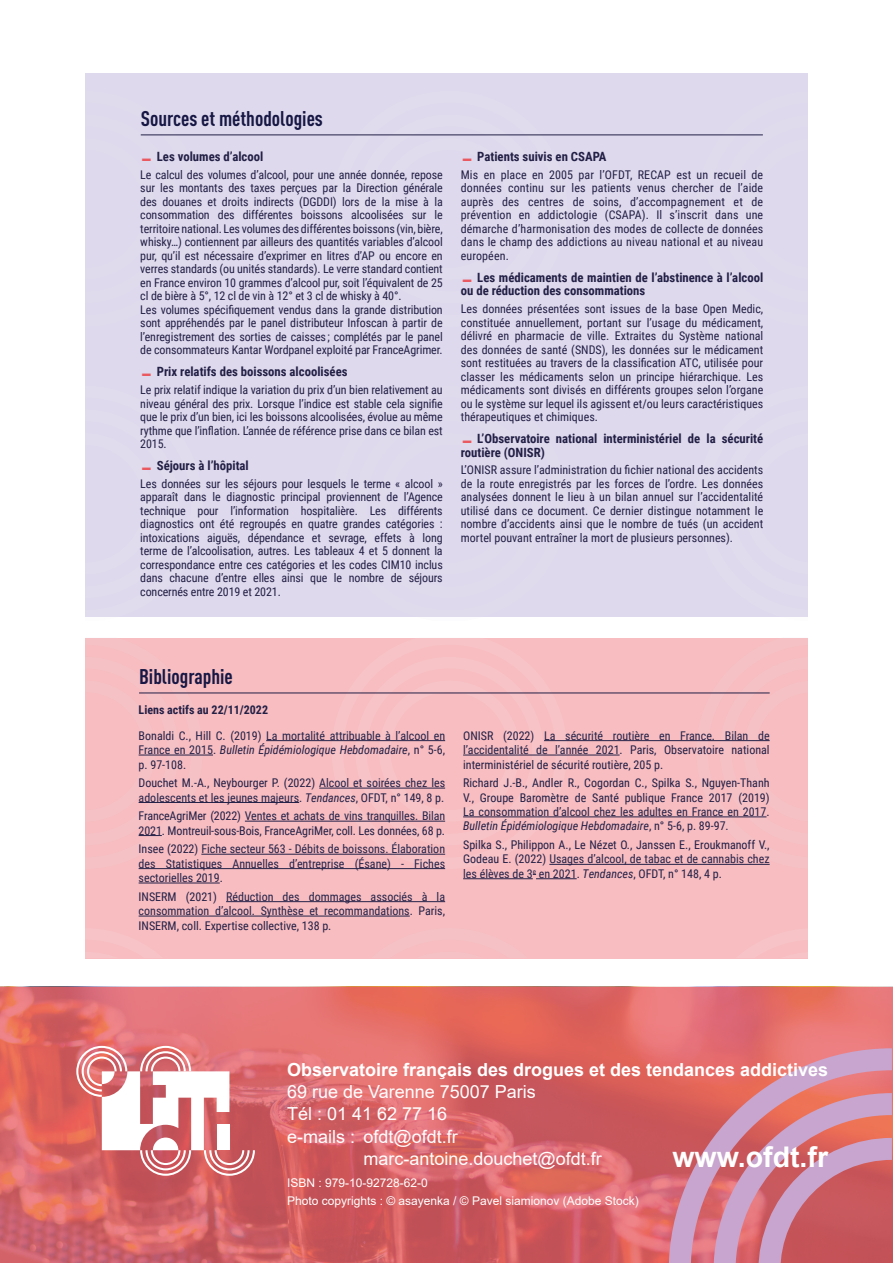
<style>
.page{position:relative;width:893px;height:1263px;background:#fff}
.page>*{position:absolute;margin:0;border:0;box-sizing:border-box;transform-origin:0 0}
.t1{font:700 28.5px "Arial";color:#fff}
.t2{font:700 condensed 21px "DIN Pro";color:#171745}
.t3{font:18px "Arial";color:#fff}
.t4{font:700 18px "Arial";color:#fff}
.t5{font:700 12.75px/13.5px "Roboto Condensed";color:#221f46}
.t6{font:12px/13.5px "Roboto Condensed";letter-spacing:-.01em;color:#221f46;text-align:justify}
.t7{font:12px/14.4px "Roboto Condensed";color:#25234a;text-align:justify}
.t8{font:12px "Roboto Condensed Regular 2";letter-spacing:-.01em;color:#221f46}
.t9{font:12px/18px "Arial";color:#fff}
.t10{font:700 12px "Roboto Condensed";color:#221f46}
.s1{font-family:"Impact";font-weight:400;color:#eb5960}
.s2{color:#221f46}
.s3{font-style:italic;color:#221f46}
.s4{color:#25234a}
.s5{font-style:italic}
</style>
<div class="page">
<div style="left:85px;top:73px;width:723px;height:544px;background:#ded9ec"></div>
<svg style="left:355px;top:134px;width:189px;height:1px"></svg>
<div style="left:85px;top:638px;width:723px;height:321px;background:#f7bdc0"></div>
<svg style="left:696px;top:692px;width:74px;height:172px"></svg>
<svg style="left:332px;top:692px;width:235px;height:177px"></svg>
<svg style="left:355px;top:692px;width:189px;height:153px"></svg>
<hr style="left:139px;top:693px;width:631px;height:1px;background:#221f46">
<hr style="left:266px;top:740px;width:179px;height:1px;background:#25234a">
<hr style="left:139px;top:755px;width:74px;height:1px;background:#25234a">
<hr style="left:319px;top:788px;width:126px;height:1px;background:#25234a">
<hr style="left:139px;top:802px;width:160px;height:1px;background:#25234a">
<hr style="left:245px;top:821px;width:200px;height:1px;background:#25234a">
<svg style="left:138px;top:692px;width:65px;height:177px"></svg>
<hr style="left:201px;top:854px;width:244px;height:1px;background:#25234a">
<hr style="left:139px;top:868px;width:306px;height:1px;background:#25234a">
<hr style="left:139px;top:883px;width:81px;height:1px;background:#25234a">
<hr style="left:226px;top:901px;width:219px;height:1px;background:#25234a">
<hr style="left:139px;top:916px;width:271px;height:1px;background:#25234a">
<hr style="left:544px;top:740px;width:226px;height:1px;background:#25234a">
<hr style="left:463px;top:755px;width:157px;height:1px;background:#25234a">
<hr style="left:463px;top:816px;width:303px;height:1px;background:#25234a">
<hr style="left:549px;top:864px;width:221px;height:1px;background:#25234a">
<hr style="left:463px;top:878px;width:70px;height:1px;background:#25234a">
<hr style="left:536px;top:878px;width:41px;height:1px;background:#25234a">
<hr style="left:141px;top:135px;width:622px;height:1px;background:#221f46">
<svg style="left:0;top:987px;width:893px;height:276px;background:#da6667"></svg>
<svg style="left:0;top:1046px;width:255px;height:217px;background:#db7a7c"></svg>
<svg style="left:669px;top:1048px;width:223px;height:215px;background:#d87a85"></svg>
<svg style="left:713px;top:1093px;width:179px;height:170px;background:#cd7987"></svg>
<h2 class="t2" style="left:141px;top:103px;width:184px">Sources et méthodologies</h2>
<p class="t5" style="left:140px;top:149px;width:125px"><span class="s1">▬</span> Les volumes d’alcool</p>
<p class="t6" style="left:140px;top:167px;width:304px">Le calcul des volumes d’alcool, pour une année donnée, repose sur les montants des taxes perçues par la Direction générale des douanes et droits indirects (DGDDI) lors de la mise à la consommation des différentes boissons alcoolisées sur le territoire national. Les volumes des différentes boissons (vin, bière, whisky…) contiennent par ailleurs des quantités variables d’alcool pur, qu’il est nécessaire d’exprimer en litres d’AP ou encore en verres standards (ou unités standards). Le verre standard contient en France environ 10 grammes d’alcool pur, soit l’équivalent de 25 cl de bière à 5°, 12 cl de vin à 12° et 3 cl de whisky à 40°.</p>
<p class="t8" style="left:140px;top:301px;width:304px">Les volumes spécifiquement vendus dans la grande distribution</p>
<p class="t6" style="left:140px;top:316px;width:304px">sont appréhendés par le panel distributeur Infoscan à partir de</p>
<p class="t8" style="left:140px;top:328px;width:304px">l’enregistrement des sorties de caisses ; complétés par le panel</p>
<p class="t6" style="left:140px;top:343px;width:304px">de consommateurs Kantar Wordpanel exploité par FranceAgrimer.</p>
<p class="t5" style="left:140px;top:365px;width:209px"><span class="s1">▬</span> Prix relatifs des boissons alcoolisées</p>
<p class="t6" style="left:140px;top:383px;width:304px">Le prix relatif indique la variation du prix d’un bien relativement au</p>
<p class="t8" style="left:140px;top:395px;width:304px">niveau général des prix. Lorsque l’indice est stable cela signifie</p>
<p class="t6" style="left:140px;top:410px;width:304px">que le prix d’un bien, ici les boissons alcoolisées, évolue au même</p>
<p class="t8" style="left:140px;top:422px;width:304px">rythme que l’inflation. L’année de référence prise dans ce bilan est</p>
<p class="t6" style="left:140px;top:437px;width:28px">2015.</p>
<p class="t5" style="left:140px;top:458px;width:110px"><span class="s1">▬</span> Séjours à l’hôpital</p>
<p class="t6" style="left:140px;top:476px;width:304px">Les données sur les séjours pour lesquels le terme « alcool » apparaît dans le diagnostic principal proviennent de l’Agence technique pour l’information hospitalière. Les différents</p>
<p class="t8" style="left:140px;top:516px;width:304px">diagnostics ont été regroupés en quatre grandes catégories :</p>
<p class="t6" style="left:140px;top:530px;width:304px">intoxications aiguës, dépendance et sevrage, effets à long terme de l’alcoolisation, autres. Les tableaux 4 et 5 donnent la correspondance entre ces catégories et les codes CIM10 inclus dans chacune d’entre elles ainsi que le nombre de séjours concernés entre 2019 et 2021.</p>
<p class="t5" style="left:461px;top:149px;width:147px"><span class="s1">▬</span> Patients suivis en CSAPA</p>
<p class="t6" style="left:461px;top:167px;width:304px">Mis en place en 2005 par l’OFDT, RECAP est un recueil de données continu sur les patients venus chercher de l’aide auprès des centres de soins, d’accompagnement et de prévention en addictologie (CSAPA). Il s’inscrit dans une démarche d’harmonisation des modes de collecte de données dans le champ des addictions au niveau national et au niveau européen.</p>
<p class="t5" style="left:461px;top:270px;width:304px"><span class="s1">▬</span> Les médicaments de maintien de l’abstinence à l’alcool ou de réduction des consommations</p>
<p class="t6" style="left:461px;top:302px;width:304px">Les données présentées sont issues de la base Open Medic, constituée annuellement, portant sur l’usage du médicament, délivré en pharmacie de ville. Extraites du Système national des données de santé (SNDS), les données sur le médicament</p>
<p class="t8" style="left:461px;top:354px;width:304px">sont restituées au travers de la classification ATC, utilisée pour</p>
<p class="t6" style="left:461px;top:369px;width:304px">classer les médicaments selon un principe hiérarchique. Les médicaments sont divisés en différents groupes selon l’organe ou le système sur lequel ils agissent et/ou leurs caractéristiques thérapeutiques et chimiques.</p>
<p class="t5" style="left:461px;top:431px;width:304px"><span class="s1">▬</span> L’Observatoire national interministériel de la sécurité routière (ONISR)</p>
<p class="t8" style="left:461px;top:462px;width:304px">L’ONISR assure l’administration du fichier national des accidents</p>
<p class="t6" style="left:461px;top:476px;width:304px">de la route enregistrés par les forces de l’ordre. Les données analysées donnent le lieu à un bilan annuel sur l’accidentalité utilisé dans ce document. Ce dernier distingue notamment le nombre d’accidents ainsi que le nombre de tués (un accident mortel pouvant entraîner la mort de plusieurs personnes).</p>
<h2 class="t2" style="left:139px;top:661px;width:95px">Bibliographie</h2>
<p class="t10" style="left:139px;top:702px;width:131px">Liens actifs au 22/11/2022</p>
<p class="t7" style="left:139px;top:728px;width:308px"><span class="s2">Bonaldi C., Hill C. (2019)</span> La mortalité attribuable à l’alcool en France en 2015<span class="s2">.</span> <span class="s3">Bulletin Épidémiologique Hebdomadaire</span><span class="s2">, n° 5-6, p. 97-108.</span></p>
<p class="t7" style="left:139px;top:775px;width:308px"><span class="s2">Douchet M.-A., Neybourger P. (2022)</span> Alcool et soirées chez les adolescents et les jeunes majeurs<span class="s2">.</span> <span class="s3">Tendances</span><span class="s2">, OFDT, n° 149, 8 p.</span></p>
<p class="t6" style="left:139px;top:808px;width:308px;line-height:14.4px">FranceAgriMer (2022) <span class="s4">Ventes et achats de vins tranquilles. Bilan<br>2021</span>. Montreuil-sous-Bois, FranceAgriMer, coll. Les données, 68 p.</p>
<p class="t7" style="left:139px;top:841px;width:308px"><span class="s2">Insee (2022)</span> Fiche secteur 563 - Débits de boissons. Élaboration des Statistiques Annuelles d’entreprise (Ésane) - Fiches sectorielles 2019<span class="s2">.</span></p>
<p class="t7" style="left:139px;top:889px;width:308px"><span class="s2">INSERM (2021)</span> Réduction des dommages associés à la consommation d’alcool. Synthèse et recommandations<span class="s2">. Paris, INSERM, coll. Expertise collective, 138 p.</span></p>
<p class="t6" style="left:463px;top:728px;width:308px;line-height:14.4px">ONISR (2022) <span class="s4">La sécurité routière en France. Bilan de l’accidentalité de l’année 2021</span>. Paris, Observatoire national interministériel de sécurité routière, 205 p.</p>
<p class="t6" style="left:463px;top:775px;width:308px;line-height:14.4px">Richard J.-B., Andler R., Cogordan C., Spilka S., Nguyen-Thanh V., Groupe Baromètre de Santé publique France 2017 (2019)<br><span class="s4">La consommation d’alcool chez les adultes en France en 2017</span>.<br><span class="s5">Bulletin Épidémiologique Hebdomadaire</span>, n° 5-6, p. 89-97.</p>
<p class="t6" style="left:463px;top:837px;width:308px;line-height:14.4px">Spilka S., Philippon A., Le Nézet O., Janssen E., Eroukmanoff V., Godeau E. (2022) <span class="s4">Usages d’alcool, de tabac et de cannabis chez les élèves de 3</span><sup>e</sup> <span class="s4">en 2021</span>. <span class="s5">Tendances</span>, OFDT, n° 148, 4 p.</p>
<h3 class="t4" style="left:287px;top:1057px;width:543px">Observatoire français des drogues et des tendances addictives</h3>
<h3 class="t3" style="left:287px;top:1079px;width:250px">69 rue de Varenne 75007 Paris</h3>
<h3 class="t3" style="left:287px;top:1102px;width:162px">Tél : 01 41 62 77 16</h3>
<h3 class="t3" style="left:287px;top:1124px;width:172px">e-mails : ofdt@ofdt.fr</h3>
<h3 class="t3" style="left:364px;top:1146px;width:240px">marc-antoine.douchet@ofdt.fr</h3>
<p class="t9" style="left:287px;top:1174px;width:353px">ISBN : 979-10-92728-62-0<br>Photo copyrights : © asayenka / © Pavel siamionov (Adobe Stock)</p>
<h1 class="t1" style="left:672px;top:1136px;width:157px">www.ofdt.fr</h1>
</div>
